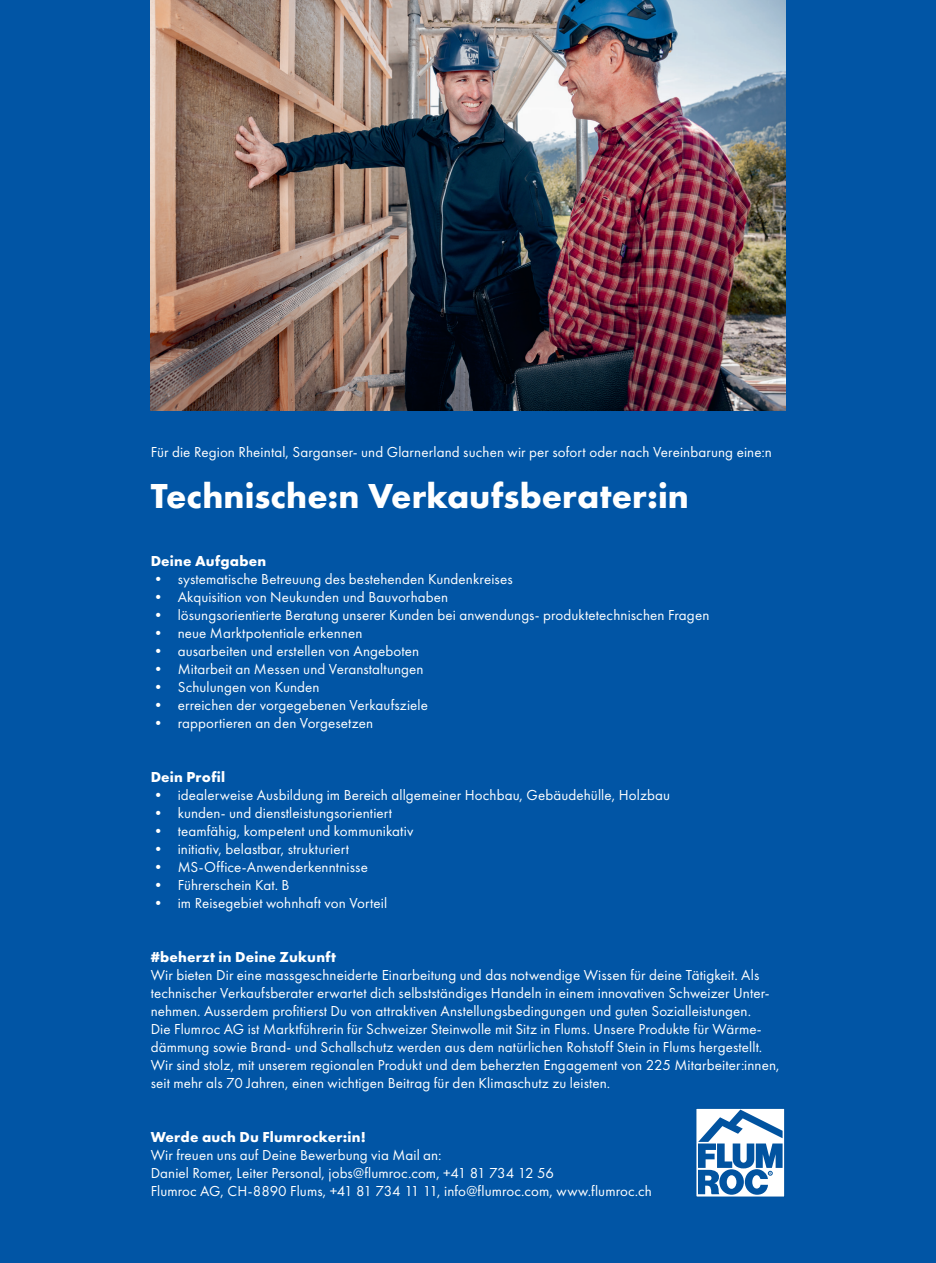
<style>
.page{position:relative;width:936px;height:1263px;background:#fff}
.page>*{position:absolute;margin:0;border:0;box-sizing:border-box;transform-origin:0 0}
.t1{font:700 36px "Futura PT";color:#fff}
.t2{font:15px/18px "Futura PT";letter-spacing:.01em;color:#fff}
.t3{font:700 15px "Futura PT";letter-spacing:.015em;color:#fff}
</style>
<div class="page">
<div style="left:0;top:0;width:935px;height:1263px;background:#0155a5"></div>
<img style="left:151px;top:0;width:634px;height:410px">
<div style="left:695px;top:1108px;width:89px;height:89px;background:#fff"></div>
<div style="left:695px;top:1108px;width:90px;height:90px;border:1px solid #0153a0"></div>
<svg style="left:698px;top:1109px;width:84px;height:86px"></svg>
<p class="t2" style="left:151px;top:442px;width:622px">Für die Region Rheintal, Sarganser- und Glarnerland suchen wir per sofort oder nach Vereinbarung eine:n</p>
<h1 class="t1" style="left:151px;top:472px;width:539px">Technische:n Verkaufsberater:in</h1>
<p class="t3" style="left:151px;top:552px;width:117px">Deine Aufgaben</p>
<p class="t2" style="left:151px;top:570px;width:363px">• systematische Betreuung des bestehenden Kundenkreises</p>
<p class="t2" style="left:151px;top:588px;width:299px">• Akquisition von Neukunden und Bauvorhaben</p>
<p class="t2" style="left:151px;top:606px;width:560px">• lösungsorientierte Beratung unserer Kunden bei anwendungs- produktetechnischen Fragen</p>
<p class="t2" style="left:151px;top:624px;width:213px">• neue Marktpotentiale erkennen</p>
<p class="t2" style="left:151px;top:642px;width:270px">• ausarbeiten und erstellen von Angeboten</p>
<p class="t2" style="left:151px;top:660px;width:274px">• Mitarbeit an Messen und Veranstaltungen</p>
<p class="t2" style="left:151px;top:678px;width:170px">• Schulungen von Kunden</p>
<p class="t2" style="left:151px;top:696px;width:279px">• erreichen der vorgegebenen Verkaufsziele</p>
<p class="t2" style="left:151px;top:714px;width:224px">• rapportieren an den Vorgesetzen</p>
<p class="t3" style="left:151px;top:768px;width:76px">Dein Profil</p>
<p class="t2" style="left:151px;top:786px;width:521px">• idealerweise Ausbildung im Bereich allgemeiner Hochbau, Gebäudehülle, Holzbau</p>
<p class="t2" style="left:151px;top:804px;width:243px">• kunden- und dienstleistungsorientiert</p>
<p class="t2" style="left:151px;top:822px;width:264px">• teamfähig, kompetent und kommunikativ</p>
<p class="t2" style="left:151px;top:840px;width:200px">• initiativ, belastbar, strukturiert</p>
<p class="t2" style="left:151px;top:858px;width:219px">• MS-Office-Anwenderkenntnisse</p>
<p class="t2" style="left:151px;top:876px;width:140px">• Führerschein Kat. B</p>
<p class="t2" style="left:151px;top:894px;width:238px">• im Reisegebiet wohnhaft von Vorteil</p>
<p class="t3" style="left:151px;top:948px;width:187px">#beherzt in Deine Zukunft</p>
<p class="t2" style="left:151px;top:966px;width:630px">Wir bieten Dir eine massgeschneiderte Einarbeitung und das notwendige Wissen für deine Tätigkeit. Als technischer Verkaufsberater erwartet dich selbstständiges Handeln in einem innovativen Schweizer Unter&shy;nehmen. Ausserdem profitierst Du von attraktiven Anstellungsbedingungen und guten Sozialleistungen.<br>Die Flumroc AG ist Marktführerin für Schweizer Steinwolle mit Sitz in Flums. Unsere Produkte für Wärme&shy;dämmung sowie Brand- und Schallschutz werden aus dem natürlichen Rohstoff Stein in Flums hergestellt.<br>Wir sind stolz, mit unserem regionalen Produkt und dem beherzten Engagement von 225 Mitarbeiter:innen, seit mehr als 70 Jahren, einen wichtigen Beitrag für den Klimaschutz zu leisten.</p>
<p class="t3" style="left:151px;top:1128px;width:217px">Werde auch Du Flumrocker:in!</p>
<p class="t2" style="left:151px;top:1146px;width:503px">Wir freuen uns auf Deine Bewerbung via Mail an:<br>Daniel Romer, Leiter Personal, jobs@flumroc.com, +41 81 734 12 56<br>Flumroc AG, CH-8890 Flums, +41 81 734 11 11, info@flumroc.com, www.flumroc.ch</p>
</div>
